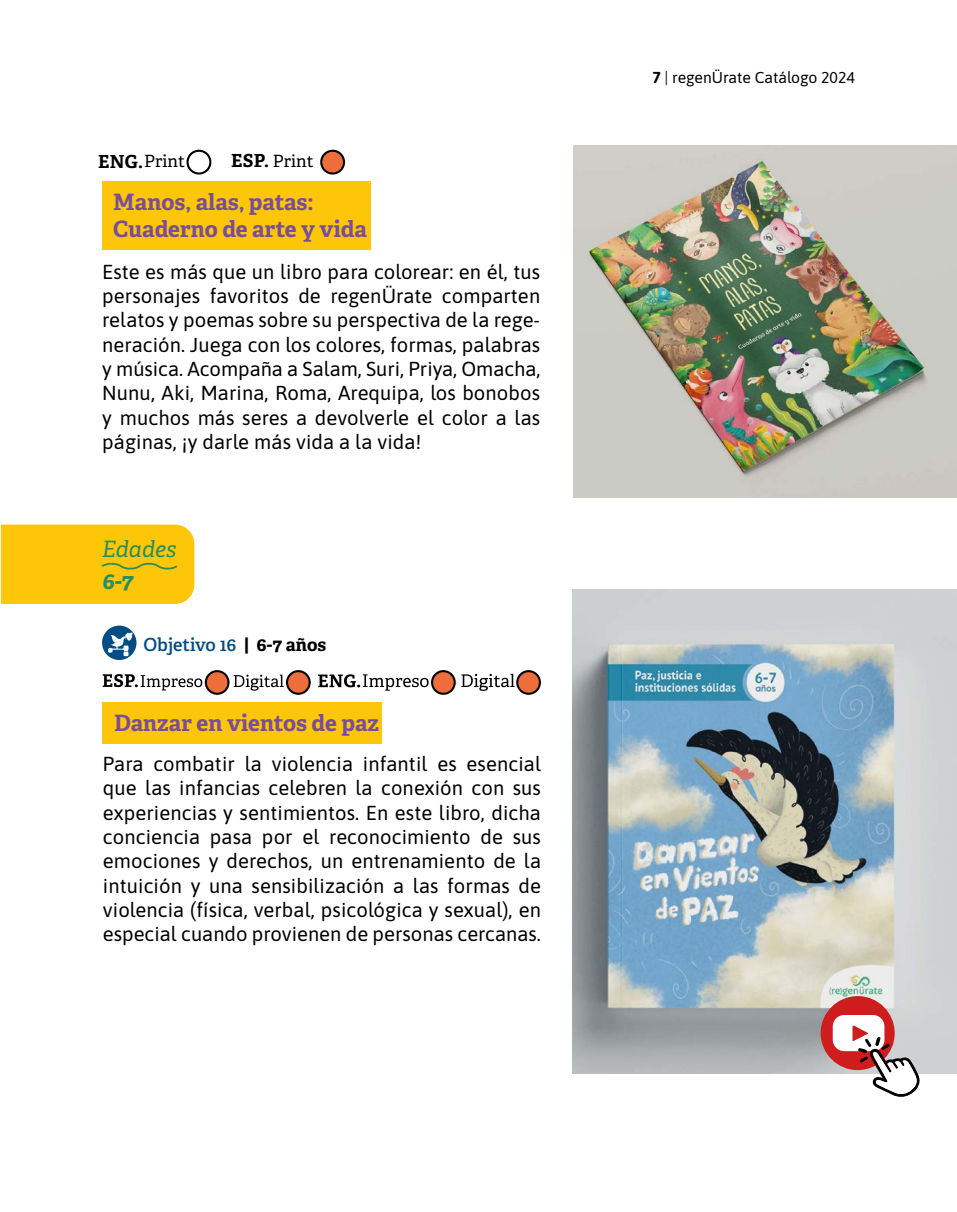
<style>
.page{position:relative;width:957px;height:1212px;background:#fff}
.page>*{position:absolute;margin:0;border:0;box-sizing:border-box;transform-origin:0 0}
.t1{font:700 22.5px/27px "Adelle";color:#784e9a}
.t2{font:italic 22.5px "Adelle";color:#278f5a}
.t3{font:italic 700 22.5px "Adelle";color:#278f5a}
.t4{font:20.25px/24.3px "Asap";color:#000;text-align:justify}
.t5{font:600 18px "Adelle";letter-spacing:-.005em;color:#004d85}
.t6{font:16.88px "Adelle";color:#000}
.t7{font:15.75px "Asap";color:#000}
.s1{font-weight:700;font-size:18px}
.s2{font-weight:700;color:#000}
.s3{font-weight:700}
</style>
<div class="page">
<img style="left:572px;top:589px;width:385px;height:484px">
<div style="left:103px;top:702px;width:279px;height:41px;background:#fdc608"></div>
<div style="left:102px;top:626px;width:34px;height:34px;background:#004d85;border-radius:50%"></div>
<svg style="left:108px;top:632px;width:25px;height:24px"></svg>
<svg style="left:206px;top:671px;width:22px;height:23px"></svg>
<div style="left:205px;top:670px;width:24px;height:25px;border:2px solid #000;border-radius:50%"></div>
<svg style="left:287px;top:671px;width:23px;height:23px"></svg>
<div style="left:286px;top:670px;width:25px;height:25px;border:2px solid #000;border-radius:50%"></div>
<svg style="left:432px;top:671px;width:23px;height:23px"></svg>
<div style="left:431px;top:670px;width:25px;height:25px;border:2px solid #000;border-radius:50%"></div>
<svg style="left:517px;top:671px;width:23px;height:23px"></svg>
<div style="left:516px;top:670px;width:25px;height:25px;border:2px solid #000;border-radius:50%"></div>
<svg style="left:103px;top:674px;width:181px;height:17px"></svg>
<svg style="left:318px;top:674px;width:196px;height:17px"></svg>
<div style="left:102px;top:181px;width:269px;height:69px;background:#fdc608"></div>
<div style="left:321px;top:151px;width:23px;height:23px;background:#ed6d3b;border-radius:50%"></div>
<div style="left:320px;top:150px;width:25px;height:25px;border:2px solid #000;border-radius:50%"></div>
<div style="left:186px;top:150px;width:25px;height:25px;border:2px solid #000;border-radius:50%"></div>
<img style="left:574px;top:145px;width:383px;height:353px">
<div style="left:1px;top:525px;width:193px;height:79px;background:#fdc608"></div>
<svg style="left:820px;top:996px;width:100px;height:101px"></svg>
<p class="t6" style="left:98px;top:151px;width:88px"><span class="s1">ENG.</span>Print</p>
<p class="t6" style="left:231px;top:151px;width:84px"><span class="s1">ESP.</span> Print</p>
<p class="t1" style="left:113px;top:188px;width:255px">Manos, alas, patas:<br>Cuaderno de arte y vida</p>
<p class="t4" style="left:102px;top:259px;width:440px">Este es más que un libro para colorear: en él, tus personajes favoritos de regenÜrate comparten relatos y poemas sobre su perspectiva de la rege&shy;neración. Juega con los colores, formas, palabras y música. Acompaña a Salam, Suri, Priya, Omacha, Nunu, Aki, Marina, Roma, Arequipa, los bonobos y muchos más seres a devolverle el color a las páginas, ¡y darle más vida a la vida!</p>
<p class="t2" style="left:102px;top:535px;width:76px">Edades</p>
<p class="t3" style="left:102px;top:566px;width:32px">6-7</p>
<p class="t5" style="left:143px;top:634px;width:184px">Objetivo 16 <span class="s2">| 6-7 años</span></p>
<p class="t1" style="left:114px;top:709px;width:267px">Danzar en vientos de paz</p>
<p class="t4" style="left:103px;top:751px;width:439px">Para combatir la violencia infantil es esencial que las infancias celebren la conexión con sus experiencias y sentimientos. En este libro, dicha conciencia pasa por el reconocimiento de sus emociones y derechos, un entrenamiento de la intuición y una sensibilización a las formas de violencia (física, verbal, psicológica y sexual), en especial cuando provienen de personas cercanas.</p>
<p class="t7" style="left:652px;top:67px;width:204px"><span class="s3">7</span> | regenÜrate Catálogo 2024</p>
</div>
